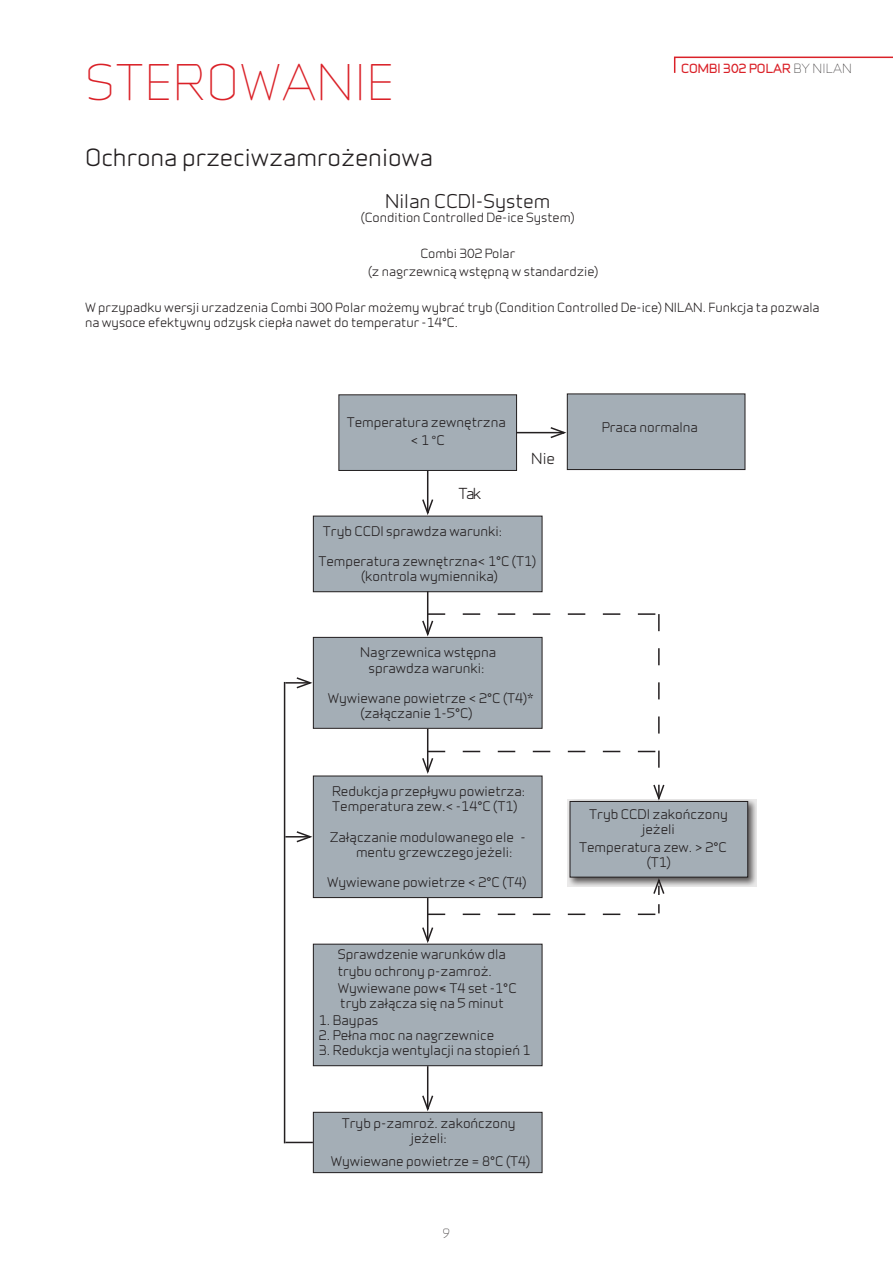
<style>
.page{position:relative;width:893px;height:1263px;background:#fff}
.page>*{position:absolute;margin:0;border:0;box-sizing:border-box;transform-origin:0 0}
.t1{font:300 46.5px "Infinity";color:#da2128}
.t2{font:500 22.5px "Infinity";color:#231f20}
.t3{font:500 18px "Infinity";color:#231f20}
.t4{font:500 14.4px "Infinity";letter-spacing:-.06em;color:#231f20}
.t5{font:500 12.6px/15.1px "Infinity";color:#231f20}
.t6{font:500 12px/18px "Infinity";color:#231f20}
.t7{font:700 12px "Infinity";letter-spacing:.01em;color:#da2128}
.t8{font:300 12px "Infinity";color:#231f20}
.s1{font-weight:300;color:#231f20}
.s2{font-family:"Arial";font-weight:400}
</style>
<div class="page">
<svg style="left:673px;top:56px;width:220px;height:17px"></svg>
<div style="left:339px;top:395px;width:178px;height:75px;background:#a4aeb6"></div>
<div style="left:338px;top:394px;width:179px;height:77px;border:1px solid #231f20"></div>
<div style="left:313px;top:516px;width:229px;height:76px;background:#a4aeb6"></div>
<div style="left:313px;top:516px;width:229px;height:76px;border:1px solid #231f20"></div>
<div style="left:313px;top:637px;width:229px;height:91px;background:#a4aeb6"></div>
<div style="left:313px;top:637px;width:229px;height:92px;border:1px solid #231f20"></div>
<div style="left:313px;top:776px;width:229px;height:121px;background:#a4aeb6"></div>
<div style="left:313px;top:776px;width:229px;height:122px;border:1px solid #231f20"></div>
<div style="left:313px;top:944px;width:229px;height:122px;background:#a4aeb6"></div>
<div style="left:313px;top:944px;width:229px;height:122px;border:1px solid #231f20"></div>
<div style="left:313px;top:1112px;width:229px;height:60px;background:#a4aeb6"></div>
<div style="left:313px;top:1112px;width:229px;height:61px;border:1px solid #231f20"></div>
<div style="left:567px;top:394px;width:178px;height:76px;background:#a4aeb6"></div>
<div style="left:567px;top:393px;width:178px;height:77px;border:1px solid #231f20"></div>
<svg style="left:567px;top:799px;width:190px;height:87px;background:#acabab"></svg>
<div style="left:570px;top:801px;width:178px;height:76px;background:#a4aeb6"></div>
<div style="left:570px;top:801px;width:178px;height:76px;border:1px solid #231f20"></div>
<hr style="left:516px;top:432px;width:48px;height:1px;background:#231f20">
<svg style="left:549px;top:426px;width:20px;height:13px"></svg>
<hr style="left:427px;top:470px;width:1px;height:43px;background:#231f20">
<svg style="left:421px;top:498px;width:13px;height:19px"></svg>
<hr style="left:427px;top:591px;width:1px;height:43px;background:#231f20">
<hr style="left:427px;top:898px;width:1px;height:43px;background:#231f20">
<svg style="left:421px;top:926px;width:13px;height:19px"></svg>
<hr style="left:427px;top:1066px;width:1px;height:43px;background:#231f20">
<svg style="left:421px;top:1094px;width:13px;height:19px"></svg>
<svg style="left:421px;top:613px;width:245px;height:190px"></svg>
<svg style="left:428px;top:876px;width:238px;height:39px"></svg>
<svg style="left:285px;top:1142px;width:28px;height:1px"></svg>
<hr style="left:284px;top:682px;width:1px;height:461px;background:#231f20">
<hr style="left:285px;top:682px;width:25px;height:2px;background:#231f20">
<svg style="left:295px;top:676px;width:20px;height:14px"></svg>
<svg style="left:285px;top:830px;width:30px;height:13px"></svg>
<h1 class="t1" style="left:85px;top:48px;width:311px">STEROWANIE</h1>
<h2 class="t2" style="left:85px;top:141px;width:350px">Ochrona przeciwzamrożeniowa</h2>
<p class="t7" style="left:681px;top:59px;width:172px">COMBI 302 POLAR <span class="s1">BY NILAN</span></p>
<h3 class="t3" style="left:385px;top:188px;width:167px">Nilan CCDI-System</h3>
<p class="t6" style="left:361px;top:208px;width:215px">(Condition Controlled De-ice System)</p>
<p class="t6" style="left:368px;top:244px;width:232px;text-indent:52px">Combi 302 Polar<br>(z nagrzewnicą wstępną w standardzie)</p>
<p class="t6" style="left:85px;top:300px;width:736px;line-height:14.4px">W przypadku wersji urzadzenia Combi 300 Polar możemy wybrać tryb (Condition Controlled De-ice) NILAN. Funkcja ta pozwala na wysoce efektywny odzysk ciepła nawet do temperatur -14°C.</p>
<p class="t5" style="left:347px;top:414px;width:161px">Temperatura zewnętrzna</p>
<p class="t5" style="left:602px;top:418px;width:98px">Praca normalna</p>
<p class="t5" style="left:410px;top:432px;width:36px">&lt; 1 <span class="s2">°</span>C</p>
<p class="t4" style="left:459px;top:483px;width:24px">Tak</p>
<p class="t4" style="left:531px;top:448px;width:25px">Nie</p>
<p class="t5" style="left:323px;top:523px;width:181px">Tryb CCDI sprawdza warunki:</p>
<p class="t5" style="left:318px;top:553px;width:219px;text-align:center">Temperatura zewnętrzna&lt; 1°C (T1) (kontrola wymiennika)</p>
<p class="t5" style="left:360px;top:644px;width:138px;text-align:center">Nagrzewnica wstępna sprawdza warunki:</p>
<p class="t5" style="left:360px;top:690px;width:174px;text-indent:-33px">Wywiewane powietrze &lt; 2°C (T4)* (załączanie 1-5°C)</p>
<p class="t5" style="left:332px;top:783px;width:195px">Redukcja przepływu powietrza:<br>Temperatura zew.&lt; -14°C (T1)</p>
<p class="t5" style="left:356px;top:829px;width:171px;text-indent:-26px">Załączanie modulowanego ele - mentu grzewczego jeżeli:</p>
<p class="t5" style="left:327px;top:874px;width:201px">Wywiewane powietrze &lt; 2°C (T4)</p>
<p class="t5" style="left:338px;top:945px;width:170px;line-height:17px">Sprawdzenie warunków dla trybu ochrony p-zamroż.</p>
<p class="t5" style="left:338px;top:980px;width:180px">Wywiewane pow≤ T4 set -1°C tryb załącza się na 5 minut</p>
<p class="t5" style="left:319px;top:1012px;width:61px">1. Baypas</p>
<p class="t5" style="left:319px;top:1027px;width:177px">2. Pełna moc na nagrzewnice</p>
<p class="t5" style="left:319px;top:1042px;width:213px">3. Redukcja wentylacji na stopień 1</p>
<p class="t5" style="left:342px;top:1115px;width:175px;text-align:center">Tryb p-zamroż. zakończony jeżeli:</p>
<p class="t5" style="left:331px;top:1153px;width:201px">Wywiewane powietrze = 8°C (T4)</p>
<p class="t8" style="left:443px;top:1224px;width:9px">9</p>
<p class="t5" style="left:589px;top:806px;width:140px;text-align:center">Tryb CCDI zakończony jeżeli</p>
<p class="t5" style="left:647px;top:839px;width:82px;text-indent:-68px">Temperatura zew. &gt; 2°C (T1)</p>
</div>
